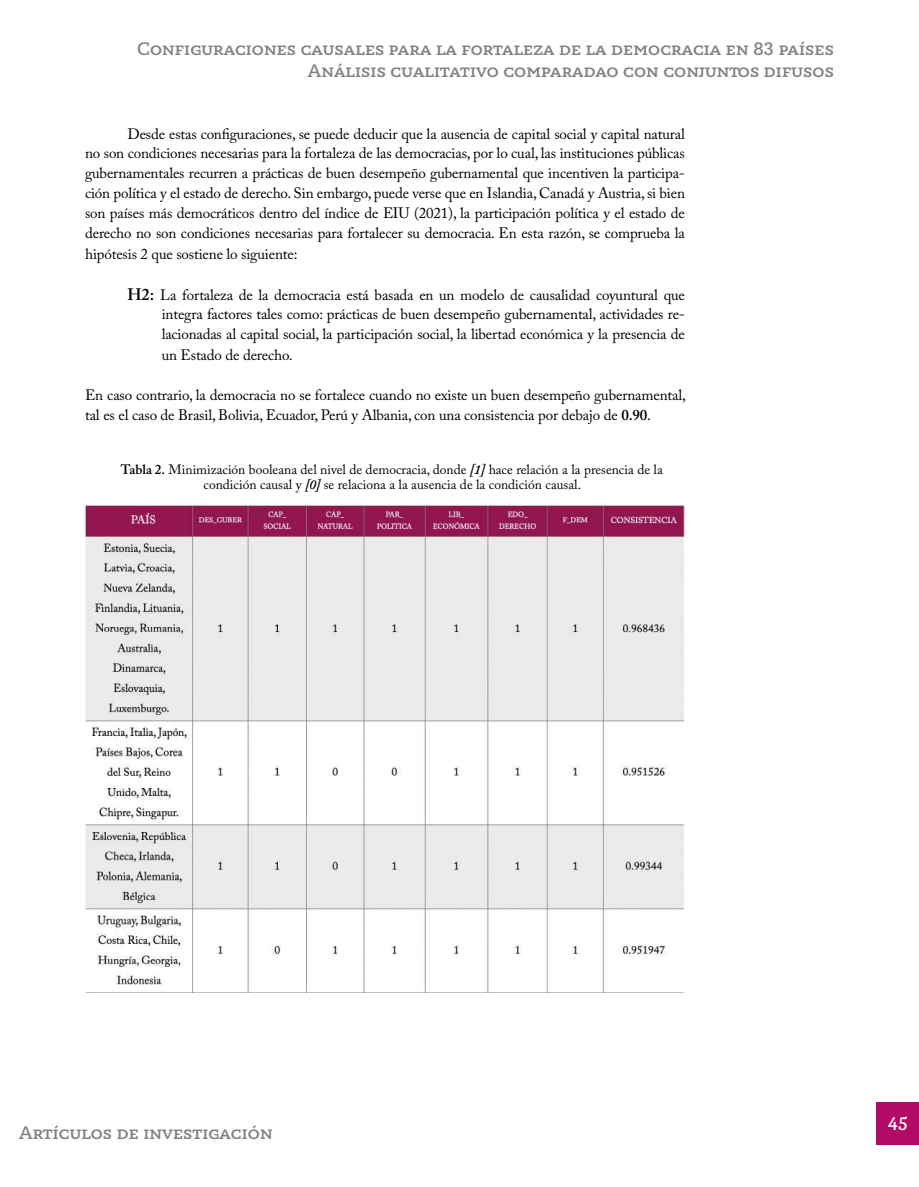
<style>
.page{position:relative;width:919px;height:1187px;background:#fff}
.page>*{position:absolute;margin:0;border:0;box-sizing:border-box;transform-origin:0 0}
.t1{font:500 18px/21.6px "Circe Slab A";letter-spacing:.01em;color:#808080;text-align:right}
.t2{font:500 18px "Circe Slab A";color:#fff}
.t3{font:15px/20px "Adobe Caslon Pro";letter-spacing:-.01em;color:#000;text-align:justify}
.t4{font:13.5px/15px "Adobe Caslon Pro";color:#000;text-align:center}
.s1{font-weight:600;font-size:16.5px}
.s2{font-weight:600}
.s3{font-weight:600;font-style:italic}
</style>
<div class="page">
<div style="left:876px;top:1101px;width:42px;height:43px;background:#b20b67"></div>
<img style="left:85px;top:505px;width:600px;height:486px">
<p class="t1" style="left:137px;top:39px;width:698px">Configuraciones causales para la fortaleza de la democracia en 83 países<br>Análisis cualitativo comparadao con conjuntos difusos</p>
<p class="t3" style="left:85px;top:123px;width:601px;text-indent:43px">Desde estas configuraciones, se puede deducir que la ausencia de capital social y capital natural no son condiciones necesarias para la fortaleza de las democracias, por lo cual, las instituciones públicas gubernamentales recurren a prácticas de buen desempeño gubernamental que incentiven la participa&shy;ción política y el estado de derecho. Sin embargo, puede verse que en Islandia, Canadá y Austria, si bien son países más democráticos dentro del índice de EIU (2021), la participación política y el estado de derecho no son condiciones necesarias para fortalecer su democracia. En esta razón, se comprueba la hipótesis 2 que sostiene lo siguiente:</p>
<p class="t3" style="left:162px;top:284px;width:525px;text-indent:-34px"><span class="s1">H2:</span> La fortaleza de la democracia está basada en un modelo de causalidad coyuntural que integra factores tales como: prácticas de buen desempeño gubernamental, actividades re&shy;lacionadas al capital social, la participación social, la libertad económica y la presencia de un Estado de derecho.</p>
<p class="t3" style="left:85px;top:385px;width:602px">En caso contrario, la democracia no se fortalece cuando no existe un buen desempeño gubernamental, tal es el caso de Brasil, Bolivia, Ecuador, Perú y Albania, con una consistencia por debajo de <span class="s2">0.90</span>.</p>
<p class="t4" style="left:121px;top:461px;width:543px"><span class="s2">Tabla 2.</span> Minimización booleana del nivel de democracia, donde <span class="s3">[1]</span> hace relación a la presencia de la condición causal y <span class="s3">[0]</span> se relaciona a la ausencia de la condición causal.</p>
<p class="t1" style="left:19px;top:1122px;width:255px">Artículos de investigación</p>
<p class="t2" style="left:887px;top:1112px;width:21px">45</p>
</div>
